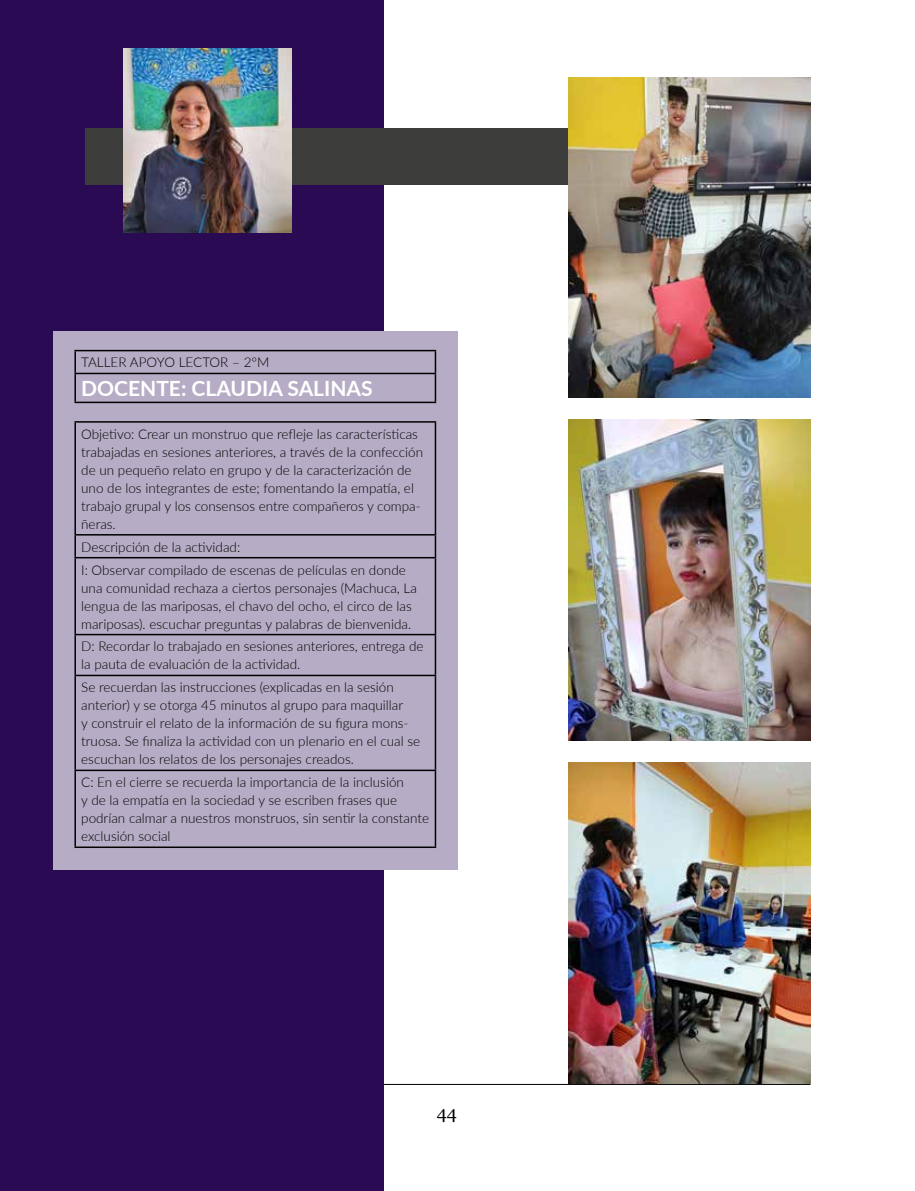
<style>
.page{position:relative;width:915px;height:1191px;background:#fff}
.page>*{position:absolute;margin:0;border:0;box-sizing:border-box;transform-origin:0 0}
.t1{font:700 21px "Lato";color:#fff}
.t2{font:18px "Georgia";color:#000}
.t3{font:300 13.5px/18px "Lato";color:#000}
</style>
<div class="page">
<hr style="left:83px;top:1084px;width:727px;height:1px;background:#000">
<div style="left:0;top:0;width:383px;height:1191px;background:#2a0a53"></div>
<div style="left:53px;top:332px;width:404px;height:538px;background:#b7acc5"></div>
<hr style="left:74px;top:350px;width:362px;height:1px;background:#000">
<hr style="left:74px;top:351px;width:2px;height:22px;background:#000">
<hr style="left:434px;top:351px;width:2px;height:22px;background:#000">
<hr style="left:74px;top:373px;width:362px;height:1px;background:#000">
<hr style="left:74px;top:374px;width:2px;height:27px;background:#000">
<hr style="left:434px;top:374px;width:2px;height:27px;background:#000">
<hr style="left:74px;top:401px;width:362px;height:2px;background:#000">
<hr style="left:74px;top:421px;width:362px;height:1px;background:#000">
<hr style="left:74px;top:422px;width:2px;height:112px;background:#000">
<hr style="left:434px;top:422px;width:2px;height:112px;background:#000">
<hr style="left:74px;top:534px;width:362px;height:1px;background:#000">
<hr style="left:74px;top:535px;width:2px;height:22px;background:#000">
<hr style="left:434px;top:535px;width:2px;height:22px;background:#000">
<hr style="left:74px;top:557px;width:362px;height:1px;background:#000">
<hr style="left:74px;top:558px;width:2px;height:76px;background:#000">
<hr style="left:434px;top:558px;width:2px;height:76px;background:#000">
<hr style="left:74px;top:634px;width:362px;height:1px;background:#000">
<hr style="left:74px;top:635px;width:2px;height:39px;background:#000">
<hr style="left:434px;top:635px;width:2px;height:39px;background:#000">
<hr style="left:74px;top:674px;width:362px;height:2px;background:#000">
<hr style="left:74px;top:676px;width:2px;height:93px;background:#000">
<hr style="left:434px;top:676px;width:2px;height:93px;background:#000">
<hr style="left:74px;top:769px;width:362px;height:2px;background:#000">
<hr style="left:74px;top:771px;width:2px;height:75px;background:#000">
<hr style="left:434px;top:771px;width:2px;height:75px;background:#000">
<hr style="left:74px;top:846px;width:362px;height:2px;background:#000">
<div style="left:85px;top:128px;width:725px;height:56px;background:#3c3c3b"></div>
<img style="left:123px;top:49px;width:168px;height:183px">
<img style="left:568px;top:77px;width:242px;height:321px">
<img style="left:568px;top:420px;width:242px;height:320px">
<img style="left:568px;top:763px;width:242px;height:320px">
<p class="t3" style="left:81px;top:353px;width:189px">TALLER APOYO LECTOR – 2°M</p>
<h1 class="t1" style="left:81px;top:373px;width:293px">DOCENTE: CLAUDIA SALINAS</h1>
<p class="t3" style="left:81px;top:424px;width:343px">Objetivo: Crear un monstruo que refleje las características trabajadas en sesiones anteriores, a través de la confección de un pequeño relato en grupo y de la caracterización de uno de los integrantes de este; fomentando la empatía, el trabajo grupal y los consensos entre compañeros y compa&shy;ñeras.</p>
<p class="t3" style="left:81px;top:535px;width:326px;line-height:22.8px">Descripción de la actividad:<br>I: Observar compilado de escenas de películas en donde</p>
<p class="t3" style="left:81px;top:578px;width:337px">una comunidad rechaza a ciertos personajes (Machuca, La lengua de las mariposas, el chavo del ocho, el circo de las mariposas). escuchar preguntas y palabras de bienvenida.</p>
<p class="t3" style="left:81px;top:637px;width:344px">D: Recordar lo trabajado en sesiones anteriores, entrega de la pauta de evaluación de la actividad.</p>
<p class="t3" style="left:81px;top:678px;width:340px">Se recuerdan las instrucciones (explicadas en la sesión anterior) y se otorga 45 minutos al grupo para maquillar<br>y construir el relato de la información de su figura mons&shy;truosa. Se finaliza la actividad con un plenario en el cual se escuchan los relatos de los personajes creados.</p>
<p class="t3" style="left:81px;top:773px;width:349px">C: En el cierre se recuerda la importancia de la inclusión<br>y de la empatía en la sociedad y se escriben frases que podrían calmar a nuestros monstruos, sin sentir la constante exclusión social</p>
<h2 class="t2" style="left:436px;top:1099px;width:22px">44</h2>
</div>
